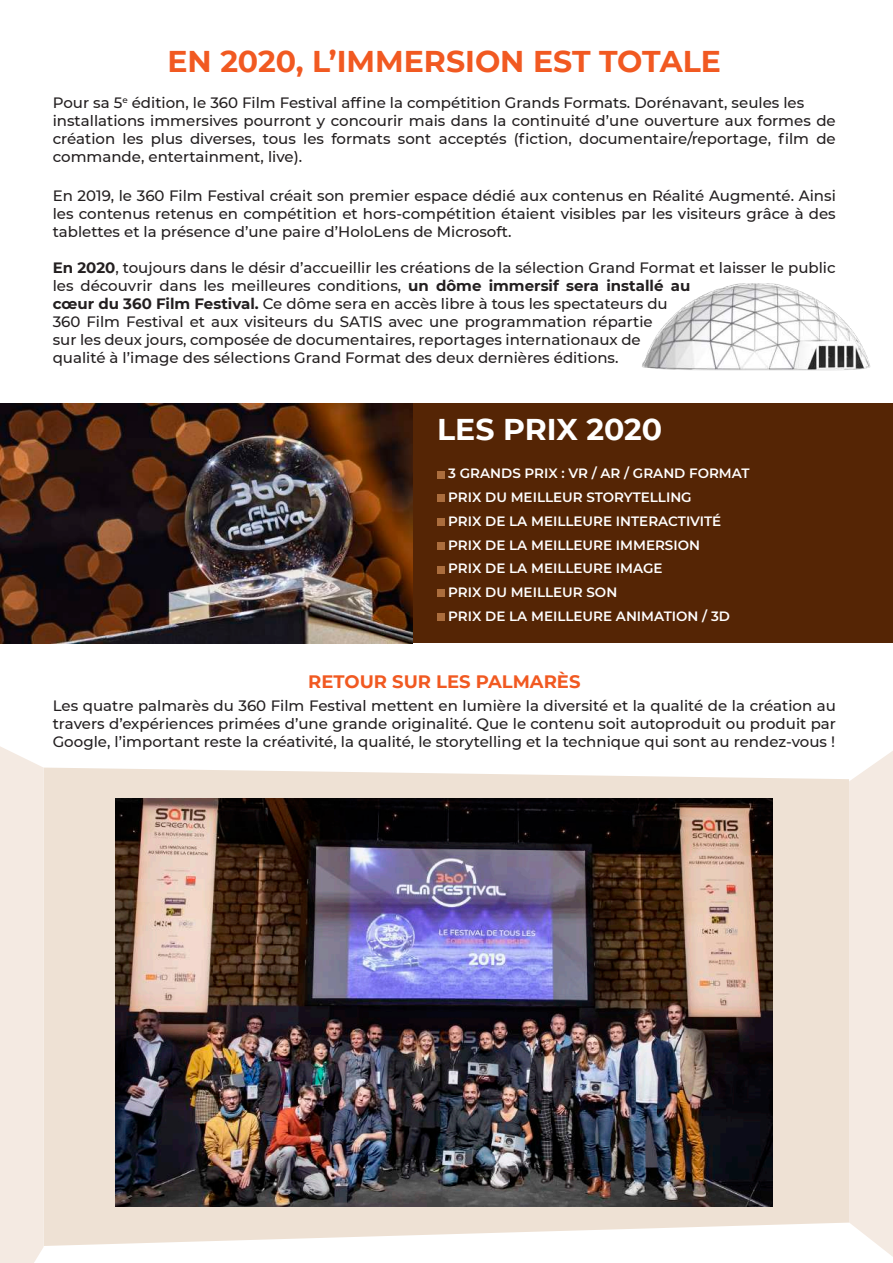
<style>
.page{position:relative;width:893px;height:1263px;background:#fff}
.page>*{position:absolute;margin:0;border:0;box-sizing:border-box;transform-origin:0 0}
.t1{font:700 30px "Montserrat";color:#f15921}
.t2{font:700 30px "Montserrat";color:#fff}
.t3{font:700 18px "Montserrat";color:#f15921}
.t4{font:500 15px/18px "Montserrat";color:#231f20}
.t5{font:600 13.5px/23.7px "Montserrat";color:#fff}
.s1{font-weight:700}
</style>
<div class="page">
<svg style="left:44px;top:767px;width:805px;height:479px;fill:#eee1d4"></svg>
<div style="left:383px;top:404px;width:510px;height:239px;background:#552505"></div>
<div style="left:437px;top:471px;width:8px;height:7px;background:#ab6d3d"></div>
<div style="left:437px;top:495px;width:8px;height:7px;background:#ab6d3d"></div>
<div style="left:437px;top:518px;width:8px;height:8px;background:#ab6d3d"></div>
<div style="left:437px;top:542px;width:8px;height:8px;background:#ab6d3d"></div>
<div style="left:437px;top:566px;width:8px;height:7px;background:#ab6d3d"></div>
<div style="left:437px;top:590px;width:8px;height:7px;background:#ab6d3d"></div>
<div style="left:437px;top:613px;width:8px;height:8px;background:#ab6d3d"></div>
<img style="left:0;top:404px;width:412px;height:239px">
<div style="left:849px;top:751px;width:44px;height:506px;background:#f4eae2"></div>
<div style="left:0;top:746px;width:44px;height:517px;background:#f4eae2"></div>
<img style="left:116px;top:798px;width:657px;height:408px">
<img style="left:642px;top:283px;width:229px;height:88px">
<h1 class="t1" style="left:167px;top:39px;width:555px">EN 2020, L’IMMERSION EST TOTALE</h1>
<p class="t4" style="left:53px;top:93px;width:784px">Pour sa 5<sup>e</sup> édition, le 360 Film Festival affine la compétition Grands Formats. Dorénavant, seules les installations immersives pourront y concourir mais dans la continuité d’une ouverture aux formes de création les plus diverses, tous les formats sont acceptés (fiction, documentaire/reportage, film de commande, entertainment, live).</p>
<p class="t4" style="left:53px;top:186px;width:785px;text-align:justify">En 2019, le 360 Film Festival créait son premier espace dédié aux contenus en Réalité Augmenté. Ainsi les contenus retenus en compétition et hors-compétition étaient visibles par les visiteurs grâce à des tablettes et la présence d’une paire d’HoloLens de Microsoft.</p>
<p class="t4" style="left:53px;top:258px;width:784px"><span class="s1">En 2020</span>, toujours dans le désir d’accueillir les créations de la sélection Grand Format et laisser le public les découvrir dans les meilleures conditions, <span class="s1">un dôme immersif sera installé au<br>cœur du 360 Film Festival.</span> Ce dôme sera en accès libre à tous les spectateurs du<br>360 Film Festival et aux visiteurs du SATIS avec une programmation répartie<br>sur les deux jours, composée de documentaires, reportages internationaux de<br>qualité à l’image des sélections Grand Format des deux dernières éditions.</p>
<h1 class="t2" style="left:437px;top:408px;width:227px">LES PRIX 2020</h1>
<p class="t5" style="left:448px;top:461px;width:303px">3 GRANDS PRIX : VR / AR / GRAND FORMAT<br>PRIX DU MEILLEUR STORYTELLING<br>PRIX DE LA MEILLEURE INTERACTIVITÉ<br>PRIX DE LA MEILLEURE IMMERSION<br>PRIX DE LA MEILLEURE IMAGE<br>PRIX DU MEILLEUR SON<br>PRIX DE LA MEILLEURE ANIMATION / 3D</p>
<p class="t3" style="left:308px;top:669px;width:274px">RETOUR SUR LES PALMARÈS</p>
<p class="t4" style="left:53px;top:696px;width:785px;text-align:justify">Les quatre palmarès du 360 Film Festival mettent en lumière la diversité et la qualité de la création au travers d’expériences primées d’une grande originalité. Que le contenu soit autoproduit ou produit par Google, l’important reste la créativité, la qualité, le storytelling et la technique qui sont au rendez-vous !</p>
</div>
